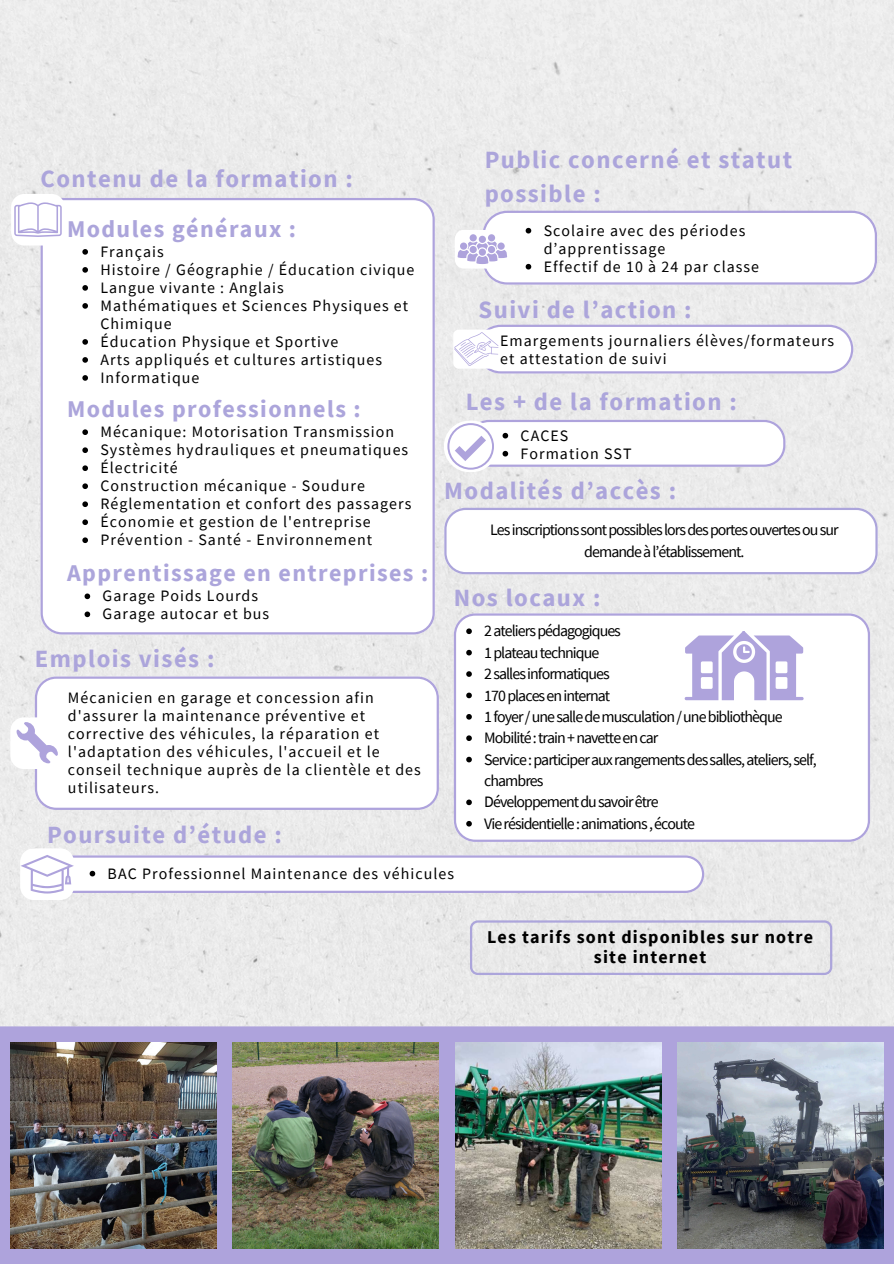
<style>
.page{position:relative;width:894px;height:1264px;background:#fff}
.page>*{position:absolute;margin:0;border:0;box-sizing:border-box;transform-origin:0 0}
.t1{font:700 24.75px/33.8px "Source Sans Pro";letter-spacing:.06em;color:#aca5db}
.t2{font:700 24px "Source Sans Pro";letter-spacing:.06em;color:#aca5db}
.t3{font:700 18px/20.2px "Source Sans Pro";letter-spacing:.065em;color:#000;text-align:center}
.t4{font:15.9px/18px "Source Sans Pro";letter-spacing:.065em;color:#000}
.t5{font:15.9px/21.3px "Source Sans Pro";letter-spacing:-.06em;color:#000}
</style>
<div class="page">
<div style="left:0;top:0;width:893px;height:1026px;background:#ebebeb"></div>
<div style="left:0;top:1026px;width:893px;height:237px;background:#aea3dc"></div>
<img style="left:10px;top:1042px;width:206px;height:206px">
<img style="left:232px;top:1042px;width:207px;height:206px">
<img style="left:455px;top:1042px;width:206px;height:206px">
<img style="left:677px;top:1042px;width:206px;height:206px">
<svg style="left:41px;top:198px;width:393px;height:436px"></svg>
<div style="left:11px;top:194px;width:54px;height:51px;background:#fff;border-radius:14px"></div>
<svg style="left:14px;top:202px;width:47px;height:35px"></svg>
<svg style="left:443px;top:420px;width:54px;height:52px"></svg>
<svg style="left:447px;top:420px;width:338px;height:49px"></svg>
<div style="left:20px;top:848px;width:54px;height:52px;background:#fff;border-radius:14px"></div>
<svg style="left:20px;top:854px;width:684px;height:39px"></svg>
<svg style="left:453px;top:613px;width:416px;height:228px"></svg>
<svg style="left:466px;top:628px;width:5px;height:6px"></svg>
<svg style="left:466px;top:650px;width:5px;height:5px"></svg>
<svg style="left:466px;top:671px;width:5px;height:6px"></svg>
<svg style="left:466px;top:692px;width:5px;height:6px"></svg>
<svg style="left:466px;top:714px;width:5px;height:5px"></svg>
<svg style="left:466px;top:735px;width:5px;height:6px"></svg>
<svg style="left:466px;top:756px;width:5px;height:6px"></svg>
<svg style="left:466px;top:799px;width:5px;height:6px"></svg>
<svg style="left:466px;top:821px;width:5px;height:5px"></svg>
<svg style="left:684px;top:631px;width:119px;height:69px"></svg>
<svg style="left:82px;top:249px;width:6px;height:6px"></svg>
<svg style="left:82px;top:267px;width:6px;height:6px"></svg>
<svg style="left:82px;top:285px;width:6px;height:6px"></svg>
<svg style="left:82px;top:303px;width:6px;height:6px"></svg>
<svg style="left:82px;top:339px;width:6px;height:6px"></svg>
<svg style="left:82px;top:357px;width:6px;height:6px"></svg>
<svg style="left:82px;top:375px;width:6px;height:6px"></svg>
<svg style="left:82px;top:429px;width:6px;height:6px"></svg>
<svg style="left:82px;top:447px;width:6px;height:6px"></svg>
<svg style="left:82px;top:465px;width:6px;height:6px"></svg>
<svg style="left:82px;top:483px;width:6px;height:6px"></svg>
<svg style="left:82px;top:501px;width:6px;height:6px"></svg>
<svg style="left:82px;top:519px;width:6px;height:6px"></svg>
<svg style="left:82px;top:537px;width:6px;height:6px"></svg>
<svg style="left:84px;top:593px;width:6px;height:6px"></svg>
<svg style="left:84px;top:611px;width:6px;height:6px"></svg>
<svg style="left:35px;top:676px;width:404px;height:134px"></svg>
<div style="left:10px;top:717px;width:54px;height:52px;background:#fff;border-radius:14px"></div>
<svg style="left:17px;top:722px;width:41px;height:41px"></svg>
<svg style="left:470px;top:920px;width:362px;height:55px;background:#e3e2e7"></svg>
<svg style="left:444px;top:508px;width:433px;height:66px"></svg>
<div style="left:454px;top:230px;width:55px;height:38px;background:#fff;border-radius:9px"></div>
<svg style="left:457px;top:211px;width:419px;height:73px"></svg>
<svg style="left:453px;top:325px;width:400px;height:48px"></svg>
<p class="t1" style="left:41px;top:162px;width:314px">Contenu de la formation :</p>
<p class="t2" style="left:67px;top:213px;width:230px">Modules généraux :</p>
<p class="t4" style="left:100px;top:242px;width:65px">Français</p>
<h1 class="t4" style="left:100px;top:260px;width:315px">Histoire / Géographie / Éducation civique</h1>
<p class="t4" style="left:100px;top:278px;width:185px">Langue vivante : Anglais</p>
<p class="t4" style="left:100px;top:296px;width:309px">Mathématiques et Sciences Physiques et<br>Chimique</p>
<h1 class="t4" style="left:100px;top:332px;width:239px">Éducation Physique et Sportive</h1>
<p class="t4" style="left:100px;top:350px;width:283px">Arts appliqués et cultures artistiques</p>
<p class="t4" style="left:100px;top:368px;width:100px">Informatique</p>
<p class="t2" style="left:67px;top:393px;width:295px">Modules professionnels :</p>
<h1 class="t4" style="left:100px;top:422px;width:295px">Mécanique: Motorisation Transmission</h1>
<p class="t4" style="left:100px;top:440px;width:309px">Systèmes hydrauliques et pneumatiques</p>
<h1 class="t4" style="left:100px;top:458px;width:79px">Électricité</h1>
<h1 class="t4" style="left:100px;top:476px;width:266px">Construction mécanique - Soudure</h1>
<p class="t4" style="left:100px;top:494px;width:312px">Réglementation et confort des passagers</p>
<p class="t4" style="left:100px;top:512px;width:272px">Économie et gestion de l'entreprise</p>
<p class="t4" style="left:100px;top:530px;width:273px">Prévention - Santé - Environnement</p>
<p class="t2" style="left:67px;top:557px;width:362px">Apprentissage en entreprises :</p>
<p class="t4" style="left:103px;top:586px;width:157px">Garage Poids Lourds</p>
<p class="t4" style="left:103px;top:604px;width:168px">Garage autocar et bus</p>
<p class="t1" style="left:35px;top:641px;width:181px">Emplois visés :</p>
<p class="t4" style="left:68px;top:688px;width:354px">Mécanicien en garage et concession afin d'assurer la maintenance préventive et corrective des véhicules, la réparation et l'adaptation des véhicules, l'accueil et le conseil technique auprès de la clientèle et des utilisateurs.</p>
<p class="t1" style="left:47px;top:817px;width:236px">Poursuite d’étude :</p>
<p class="t1" style="left:484px;top:142px;width:309px">Public concerné et statut possible :</p>
<p class="t4" style="left:543px;top:221px;width:203px">Scolaire avec des périodes d’apprentissage</p>
<h1 class="t4" style="left:543px;top:257px;width:217px">Effectif de 10 à 24 par classe</h1>
<h1 class="t1" style="left:478px;top:293px;width:214px">Suivi de l’action :</h1>
<p class="t4" style="left:500px;top:331px;width:335px">Emargements journaliers élèves/formateurs et attestation de suivi</p>
<p class="t1" style="left:465px;top:385px;width:273px">Les + de la formation :</p>
<p class="t4" style="left:520px;top:426px;width:49px">CACES</p>
<p class="t4" style="left:520px;top:444px;width:113px">Formation SST</p>
<p class="t1" style="left:444px;top:473px;width:233px">Modalités d’accès :</p>
<p class="t5" style="left:490px;top:519px;width:350px;text-align:center">Lesinscriptionssontpossibleslorsdesportesouvertesousur demandeàl’établissement.</p>
<p class="t1" style="left:453px;top:580px;width:148px">Nos locaux :</p>
<p class="t5" style="left:484px;top:620px;width:138px">2atelierspédagogiques</p>
<h1 class="t5" style="left:484px;top:641px;width:116px">1plateautechnique</h1>
<p class="t5" style="left:484px;top:662px;width:127px">2sallesinformatiques</p>
<p class="t5" style="left:484px;top:684px;width:127px">170placeseninternat</p>
<p class="t5" style="left:484px;top:705px;width:300px">1foyer/unesalledemusculation/unebibliothèque</p>
<p class="t5" style="left:484px;top:727px;width:175px">Mobilité:train+navetteencar</p>
<p class="t5" style="left:484px;top:748px;width:334px">Service:participerauxrangementsdessalles,ateliers,self, chambres</p>
<p class="t5" style="left:484px;top:791px;width:176px">Développementdusavoirêtre</p>
<p class="t5" style="left:484px;top:812px;width:212px">Vierésidentielle:animations,écoute</p>
<p class="t4" style="left:108px;top:864px;width:348px">BAC Professionnel Maintenance des véhicules</p>
<p class="t3" style="left:487px;top:926px;width:327px">Les tarifs sont disponibles sur notre site internet</p>
</div>
